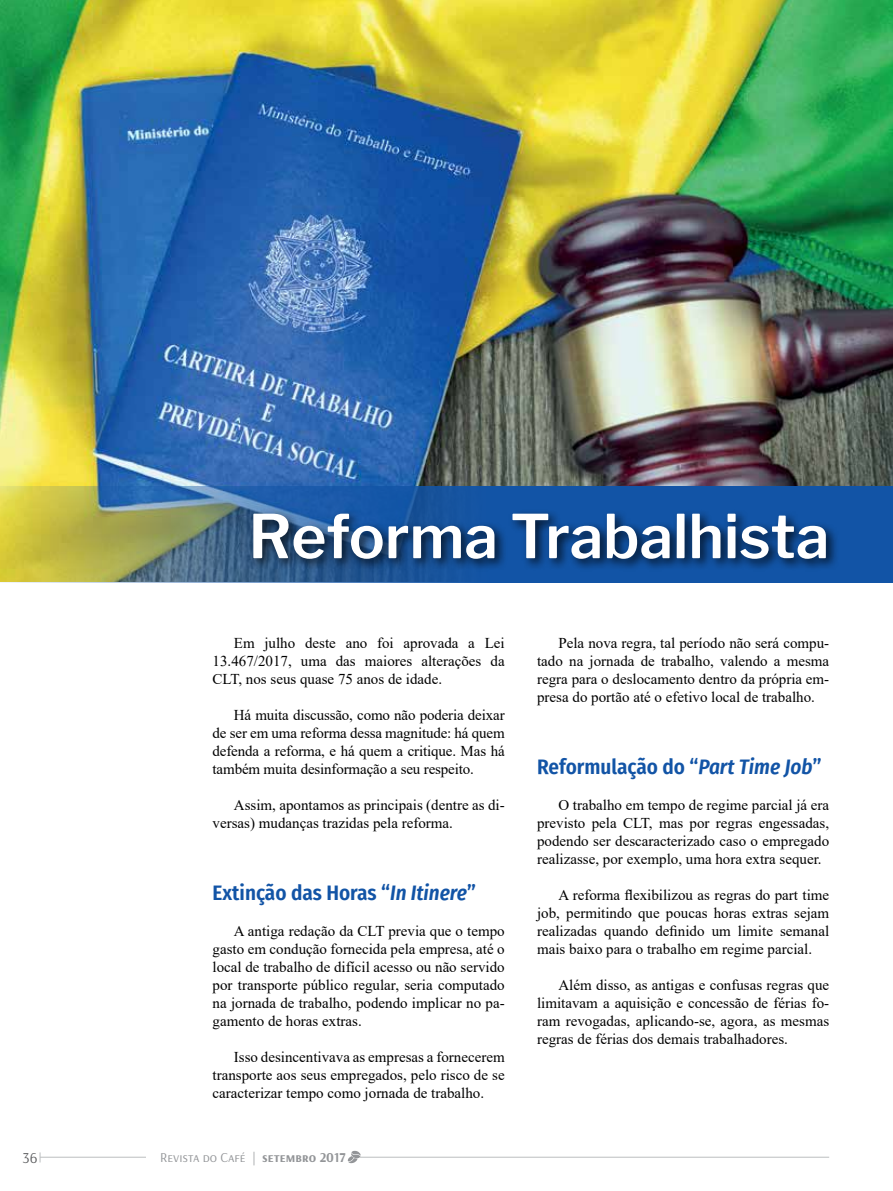
<style>
.page{position:relative;width:893px;height:1191px;background:#fff}
.page>*{position:absolute;margin:0;border:0;box-sizing:border-box;transform-origin:0 0}
.t1{font:600 60px "Libre Franklin";color:#fff}
.t2{font:600 21px "Fira Sans Condensed";color:#1254a6}
.t3{font:15px/18px "Times New Roman";color:#000;text-align:justify}
.t4{font:15px "Arsenal";color:#58595b}
.t5{font:13.5px "Arsenal";color:#939598}
.s1{font-style:italic}
.s2{font-weight:700}
</style>
<div class="page">
<hr style="left:40px;top:1157px;width:789px;height:1px;background:#bcbec0">
<div style="left:146px;top:1148px;width:213px;height:18px;background:#fff"></div>
<svg style="left:348px;top:1150px;width:13px;height:13px"></svg>
<img style="left:0;top:0;width:893px;height:486px">
<svg style="left:0;top:486px;width:893px;height:96px;background:#517786"></svg>
<div style="left:248px;top:509px;width:591px;height:63px;background:#000;opacity:.75"></div>
<h1 class="t1" style="left:249px;top:500px;width:582px">Reforma Trabalhista</h1>
<p class="t3" style="left:213px;top:634px;width:294px;text-indent:21px">Em julho deste ano foi aprovada a Lei 13.467/2017, uma das maiores alterações da CLT, nos seus quase 75 anos de idade.</p>
<p class="t3" style="left:213px;top:706px;width:294px;text-indent:21px">Há muita discussão, como não poderia deixar de ser em uma reforma dessa magnitude: há quem defenda a reforma, e há quem a critique. Mas há também muita desinformação a seu respeito.</p>
<p class="t3" style="left:213px;top:796px;width:294px;text-indent:21px">Assim, apontamos as principais (dentre as di&shy;versas) mudanças trazidas pela reforma.</p>
<h2 class="t2" style="left:213px;top:876px;width:265px">Extinção das Horas “<span class="s1">In Itinere</span>”</h2>
<p class="t3" style="left:213px;top:922px;width:294px;text-indent:21px">A antiga redação da CLT previa que o tempo gasto em condução fornecida pela empresa, até o local de trabalho de difícil acesso ou não servido por transporte público regular, seria computado na jornada de trabalho, podendo implicar no pa&shy;gamento de horas extras.</p>
<p class="t3" style="left:213px;top:1048px;width:294px;text-indent:21px">Isso desincentivava as empresas a fornecerem transporte aos seus empregados, pelo risco de se caracterizar tempo como jornada de trabalho.</p>
<p class="t4" style="left:22px;top:1147px;width:17px">36</p>
<p class="t5" style="left:160px;top:1147px;width:187px">Revista do Café | <span class="s2">setembro 2017</span></p>
<p class="t3" style="left:537px;top:634px;width:294px;text-indent:21px">Pela nova regra, tal período não será compu&shy;tado na jornada de trabalho, valendo a mesma regra para o deslocamento dentro da própria em&shy;presa do portão até o efetivo local de trabalho.</p>
<h2 class="t2" style="left:537px;top:750px;width:286px">Reformulação do “<span class="s1">Part Time Job</span>”</h2>
<p class="t3" style="left:537px;top:796px;width:294px;text-indent:21px">O trabalho em tempo de regime parcial já era previsto pela CLT, mas por regras engessadas, podendo ser descaracterizado caso o empregado realizasse, por exemplo, uma hora extra sequer.</p>
<p class="t3" style="left:537px;top:886px;width:294px;text-indent:21px">A reforma flexibilizou as regras do part time job, permitindo que poucas horas extras sejam realizadas quando definido um limite semanal mais baixo para o trabalho em regime parcial.</p>
<p class="t3" style="left:537px;top:976px;width:294px;text-indent:21px">Além disso, as antigas e confusas regras que limitavam a aquisição e concessão de férias fo&shy;ram revogadas, aplicando-se, agora, as mesmas regras de férias dos demais trabalhadores.</p>
</div>
